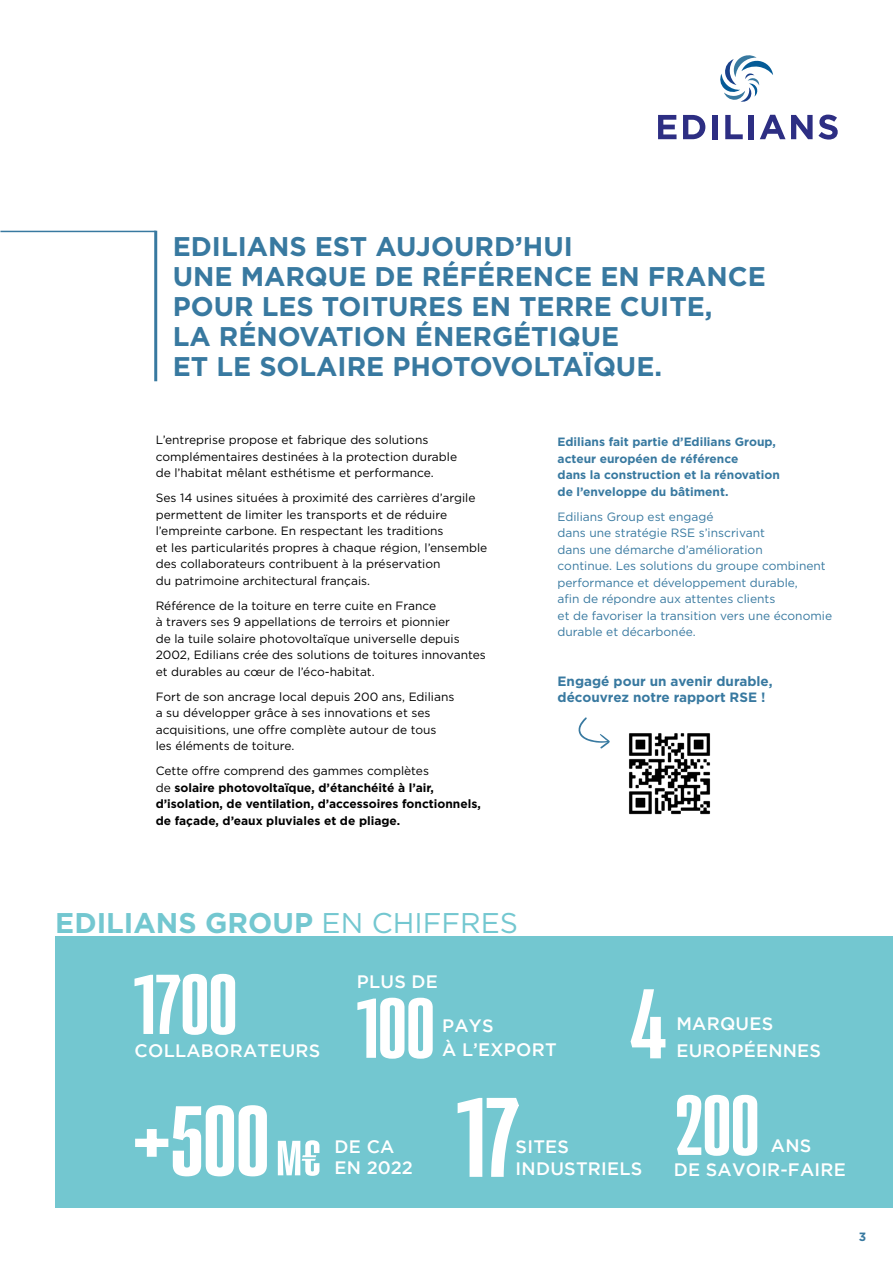
<style>
.page{position:relative;width:893px;height:1263px;background:#fff}
.page>*{position:absolute;margin:0;border:0;box-sizing:border-box;transform-origin:0 0}
.t1{font:120px "Gazzetta";color:#fff;scale:1.2 1}
.t2{font:105px "Gazzetta";color:#fff;scale:1.2 1}
.t3{font:90px "Gazzetta";letter-spacing:-.01em;color:#fff;scale:1.2 1}
.t4{font:700 28.5px "Gotham";color:#73c7d0}
.t5{font:700 27px/30px "Gotham";color:#3879a0}
.t6{font:500 18px/24px "Gotham";letter-spacing:.015em;color:#fff}
.t7{font:700 13.5px/16.5px "Gotham";color:#3879a0}
.t8{font:12px/16.5px "Gotham";color:#000}
.t9{font:12px/16.5px "Gotham";color:#3879a0}
.t10{font:700 12px/16.5px "Gotham";color:#000}
.t11{font:700 12px/16.5px "Gotham";color:#3879a0}
.s1{font-weight:400}
.s2{font-size:52.5px}
</style>
<div class="page">
<svg style="left:720px;top:55px;width:53px;height:47px"></svg>
<svg style="left:658px;top:115px;width:18px;height:24px"></svg>
<svg style="left:683px;top:115px;width:22px;height:24px"></svg>
<div style="left:712px;top:115px;width:5px;height:24px;background:#2d2e83"></div>
<svg style="left:725px;top:115px;width:18px;height:24px"></svg>
<div style="left:749px;top:115px;width:5px;height:24px;background:#2d2e83"></div>
<svg style="left:760px;top:115px;width:25px;height:24px"></svg>
<svg style="left:791px;top:115px;width:47px;height:25px"></svg>
<div style="left:55px;top:936px;width:838px;height:272px;background:#73c7d0"></div>
<hr style="left:0;top:231px;width:156px;height:1px;background:#3879a0">
<hr style="left:154px;top:231px;width:3px;height:150px;background:#3879a0">
<img style="left:629px;top:733px;width:82px;height:82px">
<svg style="left:578px;top:717px;width:32px;height:32px"></svg>
<h3 class="t5" style="left:173px;top:231px;width:594px">EDILIANS EST AUJOURD’HUI<br>UNE MARQUE DE RÉFÉRENCE EN FRANCE<br>POUR LES TOITURES EN TERRE CUITE,<br>LA RÉNOVATION ÉNERGÉTIQUE<br>ET LE SOLAIRE PHOTOVOLTAÏQUE.</h3>
<p class="t8" style="left:156px;top:432px;width:303px">L’entreprise propose et fabrique des solutions complémentaires destinées à la protection durable de l’habitat mêlant esthétisme et performance.</p>
<p class="t8" style="left:156px;top:490px;width:333px">Ses 14 usines situées à proximité des carrières d’argile permettent de limiter les transports et de réduire l’empreinte carbone. En respectant les traditions<br>et les particularités propres à chaque région, l’ensemble des collaborateurs contribuent à la préservation<br>du patrimoine architectural français.</p>
<p class="t8" style="left:156px;top:597px;width:332px">Référence de la toiture en terre cuite en France<br>à travers ses 9 appellations de terroirs et pionnier<br>de la tuile solaire photovoltaïque universelle depuis 2002, Edilians crée des solutions de toitures innovantes et durables au cœur de l’éco‑habitat.</p>
<p class="t8" style="left:156px;top:688px;width:300px">Fort de son ancrage local depuis 200 ans, Edilians a su développer grâce à ses innovations et ses acquisitions, une offre complète autour de tous les éléments de toiture.</p>
<p class="t10" style="left:156px;top:763px;width:327px"><span class="s1">Cette offre comprend des gammes complètes<br>de</span> solaire photovoltaïque, d’étanchéité à l’air, d’isolation, de ventilation, d’accessoires fonctionnels, de façade, d’eaux pluviales et de pliage.</p>
<p class="t11" style="left:558px;top:433px;width:224px">Edilians fait partie d’Edilians Group, acteur européen de référence<br>dans la construction et la rénovation de l’enveloppe du bâtiment.</p>
<p class="t9" style="left:558px;top:508px;width:276px">Edilians Group est engagé<br>dans une stratégie RSE s’inscrivant<br>dans une démarche d’amélioration<br>continue. Les solutions du groupe combinent performance et développement durable,<br>afin de répondre aux attentes clients<br>et de favoriser la transition vers une économie durable et décarbonée.</p>
<p class="t7" style="left:558px;top:672px;width:216px">Engagé pour un avenir durable, découvrez notre rapport RSE !</p>
<h3 class="t4" style="left:55px;top:906px;width:464px">EDILIANS GROUP <span class="s1">EN CHIFFRES</span></h3>
<h3 class="t3" style="left:134px;top:960px;width:88px">1700</h3>
<h3 class="t6" style="left:135px;top:1038px;width:187px">COLLABORATEURS</h3>
<h3 class="t6" style="left:357px;top:969px;width:83px">PLUS DE</h3>
<h3 class="t3" style="left:357px;top:984px;width:67px">100</h3>
<h2 class="t2" style="left:630px;top:972px;width:32px">4</h2>
<h3 class="t6" style="left:442px;top:1013px;width:116px">PAYS<br>À L’EXPORT</h3>
<h3 class="t6" style="left:676px;top:1009px;width:146px;line-height:27px">MARQUES<br>EUROPÉENNES</h3>
<h2 class="t2" style="left:132px;top:1089px;width:159px">+500<span class="s2">M€</span></h2>
<h1 class="t1" style="left:457px;top:1078px;width:54px">17</h1>
<h3 class="t6" style="left:335px;top:1135px;width:80px;line-height:21px">DE CA<br>EN 2022</h3>
<h3 class="t6" style="left:516px;top:1134px;width:55px">SITES</h3>
<h3 class="t6" style="left:516px;top:1156px;width:128px">INDUSTRIELS</h3>
<h3 class="t3" style="left:675px;top:1081px;width:72px">200</h3>
<h3 class="t6" style="left:674px;top:1133px;width:173px;text-indent:97px">ANS<br>DE SAVOIR-FAIRE</h3>
<p class="t11" style="left:859px;top:1228px;width:9px">3</p>
</div>
